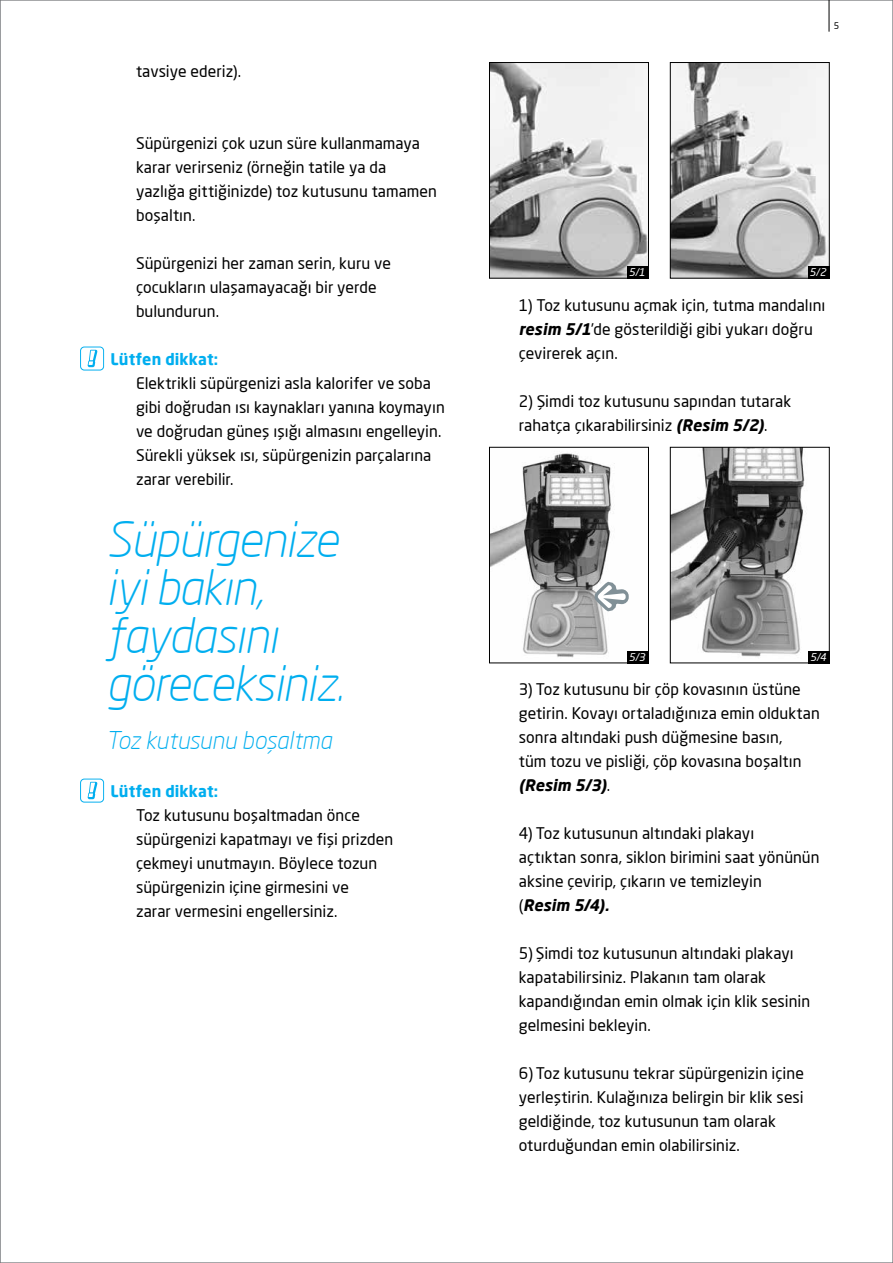
<style>
.page{position:relative;width:893px;height:1263px;background:#fff}
.page>*{position:absolute;margin:0;border:0;box-sizing:border-box;transform-origin:0 0}
.t1{font:italic 300 48px/48px "Neo Sans Pro";letter-spacing:-.02em;color:#00aeef}
.t2{font:italic 300 24px "Neo Sans Pro";letter-spacing:-.015em;color:#00aeef}
.t3{font:15.75px/24px "Neo Sans Pro";color:#000}
.t4{font:700 15.75px "Neo Sans Pro";letter-spacing:.005em;color:#00aeef}
.t5{font:italic 10.5px "Neo Sans Pro";color:#fff}
.t6{font:9px "Neo Sans Pro";color:#000}
.s1{font-weight:700;font-style:italic}
</style>
<div class="page">
<hr style="left:829px;top:0;width:1px;height:32px;background:#000">
<svg style="left:80px;top:347px;width:24px;height:24px"></svg>
<svg style="left:80px;top:779px;width:24px;height:24px"></svg>
<img style="left:672px;top:64px;width:155px;height:212px">
<div style="left:670px;top:62px;width:159px;height:216px;border:1px solid #000"></div>
<img style="left:491px;top:64px;width:156px;height:212px">
<div style="left:489px;top:62px;width:160px;height:216px;border:1px solid #000"></div>
<div style="left:627px;top:266px;width:22px;height:12px;background:#000"></div>
<div style="left:807px;top:266px;width:22px;height:12px;background:#000"></div>
<img style="left:672px;top:449px;width:133px;height:208px">
<div style="left:670px;top:447px;width:159px;height:216px;border:1px solid #000"></div>
<img style="left:491px;top:453px;width:124px;height:205px">
<div style="left:489px;top:447px;width:160px;height:216px;border:1px solid #000"></div>
<div style="left:627px;top:651px;width:22px;height:12px;background:#000"></div>
<div style="left:807px;top:651px;width:22px;height:12px;background:#000"></div>
<svg style="left:571px;top:573px;width:58px;height:36px"></svg>
<p class="t3" style="left:136px;top:59px;width:107px">tavsiye ederiz).</p>
<p class="t3" style="left:136px;top:131px;width:302px">Süpürgenizi çok uzun süre kullanmamaya karar verirseniz (örneğin tatile ya da yazlığa gittiğinizde) toz kutusunu tamamen boşaltın.</p>
<p class="t3" style="left:136px;top:251px;width:256px">Süpürgenizi her zaman serin, kuru ve çocukların ulaşamayacağı bir yerde bulundurun.</p>
<p class="t4" style="left:111px;top:349px;width:109px">Lütfen dikkat:</p>
<p class="t3" style="left:136px;top:371px;width:310px">Elektrikli süpürgenizi asla kalorifer ve soba gibi doğrudan ısı kaynakları yanına koymayın ve doğrudan güneş ışığı almasını engelleyin.<br>Sürekli yüksek ısı, süpürgenizin parçalarına zarar verebilir.</p>
<h1 class="t1" style="left:106px;top:514px;width:239px">Süpürgenize iyi bakın, faydasını göreceksiniz.</h1>
<h2 class="t2" style="left:106px;top:725px;width:227px">Toz kutusunu boşaltma</h2>
<p class="t4" style="left:111px;top:781px;width:109px">Lütfen dikkat:</p>
<p class="t3" style="left:136px;top:803px;width:259px">Toz kutusunu boşaltmadan önce süpürgenizi kapatmayı ve fişi prizden çekmeyi unutmayın. Böylece tozun süpürgenizin içine girmesini ve<br>zarar vermesini engellersiniz.</p>
<p class="t6" style="left:834px;top:20px;width:7px">5</p>
<p class="t5" style="left:629px;top:266px;width:18px">5/1</p>
<p class="t5" style="left:810px;top:266px;width:18px">5/2</p>
<p class="t3" style="left:519px;top:293px;width:308px">1) Toz kutusunu açmak için, tutma mandalını <span class="s1">resim 5/1</span>’de gösterildiği gibi yukarı doğru çevirerek açın.</p>
<p class="t3" style="left:519px;top:389px;width:274px">2) Şimdi toz kutusunu sapından tutarak rahatça çıkarabilirsiniz <span class="s1">(Resim 5/2)</span>.</p>
<p class="t5" style="left:629px;top:651px;width:18px">5/3</p>
<p class="t5" style="left:810px;top:651px;width:18px">5/4</p>
<p class="t3" style="left:519px;top:677px;width:303px">3) Toz kutusunu bir çöp kovasının üstüne getirin. Kovayı ortaladığınıza emin olduktan sonra altındaki push düğmesine basın,<br>tüm tozu ve pisliği, çöp kovasına boşaltın <span class="s1">(Resim 5/3)</span>.</p>
<p class="t3" style="left:519px;top:821px;width:302px">4) Toz kutusunun altındaki plakayı<br>açtıktan sonra, siklon birimini saat yönünün aksine çevirip, çıkarın ve temizleyin<br>(<span class="s1">Resim 5/4).</span></p>
<p class="t3" style="left:519px;top:941px;width:293px">5) Şimdi toz kutusunun altındaki plakayı kapatabilirsiniz. Plakanın tam olarak kapandığından emin olmak için klik sesinin gelmesini bekleyin.</p>
<p class="t3" style="left:519px;top:1061px;width:287px">6) Toz kutusunu tekrar süpürgenizin içine yerleştirin. Kulağınıza belirgin bir klik sesi geldiğinde, toz kutusunun tam olarak oturduğundan emin olabilirsiniz.</p>
</div>
